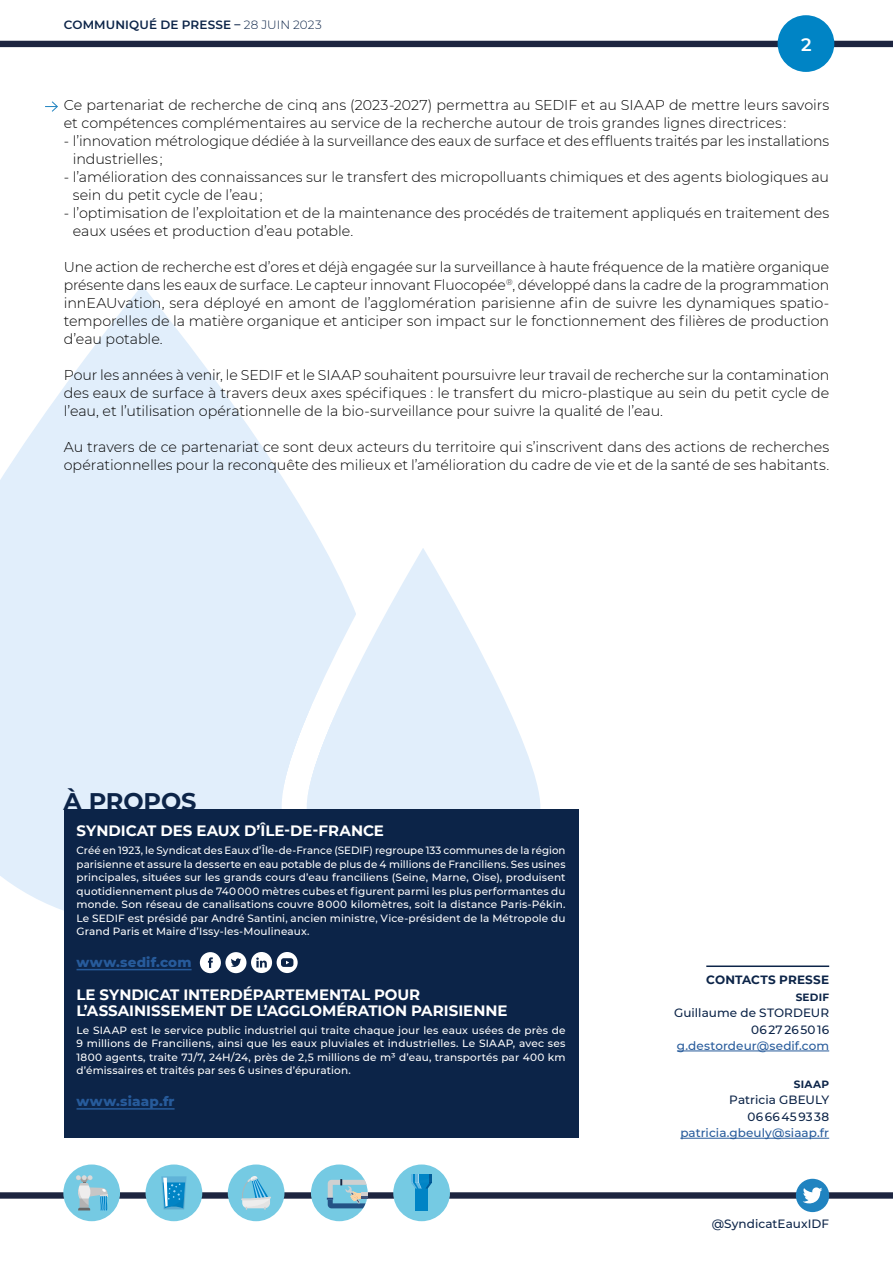
<style>
.page{position:relative;width:893px;height:1263px;background:#fff}
.page>*{position:absolute;margin:0;border:0;box-sizing:border-box;transform-origin:0 0}
.t1{font:700 24px "Montserrat";letter-spacing:-.005em;color:#0c2448}
.t2{font:600 18px "Montserrat";color:#fff}
.t3{font:700 15px/16.5px "Montserrat";letter-spacing:-.005em;color:#fff}
.t4{font:300 14.25px/18px "Montserrat";letter-spacing:-.005em;color:#000}
.t5{font:800 13.5px "Montserrat";letter-spacing:.01em;color:#275b9b}
.t6{font:500 12px/16.5px "Montserrat";letter-spacing:.005em;color:#0c2448;text-align:right}
.t7{font:500 12px "Montserrat";letter-spacing:.005em;color:#275b9b}
.t8{font:600 12px "Montserrat";letter-spacing:.01em;color:#0c2448}
.t9{font:700 12px "Montserrat";letter-spacing:.015em;color:#0c2448}
.t10{font:500 10.5px/13.5px "Montserrat";letter-spacing:.01em;color:#fff;text-align:justify}
.t11{font:700 10.5px "Montserrat";letter-spacing:.025em;color:#0c2448}
.s1{font-weight:300}
</style>
<div class="page">
<svg style="left:0;top:286px;width:541px;height:625px"></svg>
<div style="left:0;top:41px;width:893px;height:6px;background:#1d2540"></div>
<div style="left:778px;top:15px;width:56px;height:57px;background:#0084c5;border-radius:50%"></div>
<hr style="left:706px;top:965px;width:123px;height:2px;background:#0c2448">
<hr style="left:677px;top:1051px;width:152px;height:1px;background:#275b9b">
<hr style="left:680px;top:1138px;width:149px;height:1px;background:#275b9b">
<svg style="left:45px;top:101px;width:13px;height:11px"></svg>
<div style="left:0;top:1192px;width:893px;height:7px;background:#1d2540"></div>
<div style="left:146px;top:1164px;width:56px;height:57px;background:#75cae3;border-radius:50%"></div>
<svg style="left:161px;top:1176px;width:26px;height:33px"></svg>
<div style="left:63px;top:1164px;width:57px;height:57px;background:#75cae3;border-radius:50%"></div>
<svg style="left:76px;top:1175px;width:32px;height:35px"></svg>
<div style="left:393px;top:1164px;width:57px;height:57px;background:#75cae3;border-radius:50%"></div>
<div style="left:416px;top:1188px;width:12px;height:23px;background:#0084c5"></div>
<svg style="left:411px;top:1174px;width:21px;height:14px"></svg>
<div style="left:228px;top:1164px;width:56px;height:57px;background:#75cae3;border-radius:50%"></div>
<svg style="left:241px;top:1176px;width:30px;height:34px"></svg>
<div style="left:311px;top:1164px;width:57px;height:57px;background:#75cae3;border-radius:50%"></div>
<svg style="left:327px;top:1179px;width:41px;height:29px"></svg>
<div style="left:796px;top:1179px;width:33px;height:33px;background:#2083c0;border-radius:50%"></div>
<svg style="left:803px;top:1187px;width:19px;height:17px"></svg>
<div style="left:64px;top:809px;width:514px;height:328px;background:#0c2448"></div>
<hr style="left:77px;top:969px;width:115px;height:1px;background:#275b9b">
<hr style="left:77px;top:1108px;width:98px;height:1px;background:#275b9b">
<svg style="left:200px;top:952px;width:72px;height:21px"></svg>
<div style="left:277px;top:952px;width:21px;height:21px;background:#fff;border-radius:50%"></div>
<svg style="left:281px;top:958px;width:12px;height:9px"></svg>
<p class="t8" style="left:64px;top:16px;width:259px">COMMUNIQUÉ DE PRESSE – <span class="s1">28 JUIN 2023</span></p>
<p class="t2" style="left:801px;top:32px;width:12px">2</p>
<p class="t4" style="left:64px;top:95px;width:767px">Ce partenariat de recherche de cinq ans (2023-2027) permettra au SEDIF et au SIAAP de mettre leurs savoirs et compétences complémentaires au service de la recherche autour de trois grandes lignes directrices :</p>
<p class="t4" style="left:73px;top:131px;width:758px;text-indent:-9px">- l’innovation métrologique dédiée à la surveillance des eaux de surface et des effluents traités par les installations industrielles ;</p>
<p class="t4" style="left:73px;top:167px;width:758px;text-indent:-9px">- l’amélioration des connaissances sur le transfert des micropolluants chimiques et des agents biologiques au sein du petit cycle de l’eau ;</p>
<p class="t4" style="left:73px;top:203px;width:758px;text-indent:-9px">- l’optimisation de l’exploitation et de la maintenance des procédés de traitement appliqués en traitement des eaux usées et production d’eau potable.</p>
<p class="t4" style="left:64px;top:257px;width:767px;text-align:justify">Une action de recherche est d’ores et déjà engagée sur la surveillance à haute fréquence de la matière organique présente dans les eaux de surface. Le capteur innovant Fluocopée<sup>®</sup>, développé dans la cadre de la programmation innEAUvation, sera déployé en amont de l’agglomération parisienne afin de suivre les dynamiques spatio&shy;temporelles de la matière organique et anticiper son impact sur le fonctionnement des filières de production d’eau potable.</p>
<p class="t4" style="left:64px;top:365px;width:767px;text-align:justify">Pour les années à venir, le SEDIF et le SIAAP souhaitent poursuivre leur travail de recherche sur la contamination des eaux de surface à travers deux axes spécifiques : le transfert du micro-plastique au sein du petit cycle de l’eau, et l’utilisation opérationnelle de la bio-surveillance pour suivre la qualité de l’eau.</p>
<p class="t4" style="left:64px;top:437px;width:767px">Au travers de ce partenariat ce sont deux acteurs du territoire qui s’inscrivent dans des actions de recherches opérationnelles pour la reconquête des milieux et l’amélioration du cadre de vie et de la santé de ses habitants.</p>
<h1 class="t1" style="left:64px;top:784px;width:134px">À PROPOS</h1>
<p class="t3" style="left:77px;top:822px;width:309px">SYNDICAT DES EAUX D’ÎLE-DE-FRANCE</p>
<p class="t10" style="left:77px;top:843px;width:490px">Créé en 1923, le Syndicat des Eaux d’Île-de-France (SEDIF) regroupe 133 communes de la région parisienne et assure la desserte en eau potable de plus de 4 millions de Franciliens. Ses usines principales, situées sur les grands cours d’eau franciliens (Seine, Marne, Oise), produisent quotidiennement plus de 740 000 mètres cubes et figurent parmi les plus performantes du monde. Son réseau de canalisations couvre 8 000 kilomètres, soit la distance Paris-Pékin.<br>Le SEDIF est présidé par André Santini, ancien ministre, Vice-président de la Métropole du Grand Paris et Maire d’Issy-les-Moulineaux.</p>
<p class="t5" style="left:77px;top:952px;width:117px">www.sedif.com</p>
<p class="t3" style="left:77px;top:985px;width:432px">LE SYNDICAT INTERDÉPARTEMENTAL POUR<br>L’ASSAINISSEMENT DE L’AGGLOMÉRATION PARISIENNE</p>
<p class="t10" style="left:77px;top:1023px;width:491px">Le SIAAP est le service public industriel qui traite chaque jour les eaux usées de près de 9 millions de Franciliens, ainsi que les eaux pluviales et industrielles. Le SIAAP, avec ses 1800 agents, traite 7J/7, 24H/24, près de 2,5 millions de m³ d’eau, transportés par 400 km d’émissaires et traités par ses 6 usines d’épuration.</p>
<p class="t5" style="left:77px;top:1091px;width:100px">www.siaap.fr</p>
<p class="t9" style="left:706px;top:971px;width:124px">CONTACTS PRESSE</p>
<p class="t11" style="left:796px;top:989px;width:35px">SEDIF</p>
<p class="t6" style="left:674px;top:1004px;width:156px">Guillaume de STORDEUR<br>06 27 26 50 16</p>
<p class="t7" style="left:677px;top:1037px;width:154px">g.destordeur@sedif.com</p>
<p class="t11" style="left:794px;top:1076px;width:37px">SIAAP</p>
<p class="t6" style="left:729px;top:1091px;width:101px">Patricia GBEULY<br>06 66 45 93 38</p>
<p class="t7" style="left:680px;top:1125px;width:150px">patricia.gbeuly@siaap.fr</p>
<p class="t6" style="left:712px;top:1215px;width:119px">@SyndicatEauxIDF</p>
</div>
